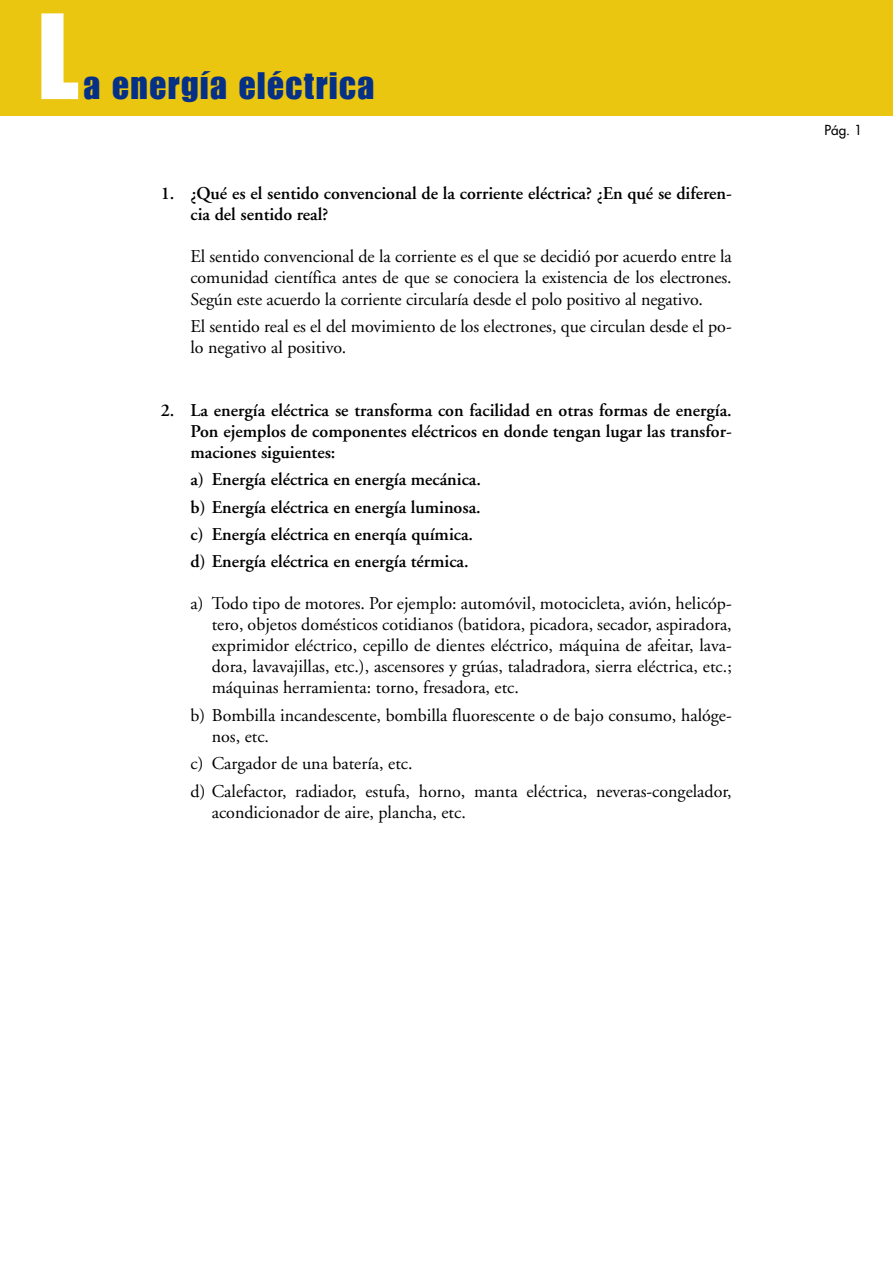
<style>
.page{position:relative;width:893px;height:1263px;background:#fff}
.page>*{position:absolute;margin:0;border:0;box-sizing:border-box;transform-origin:0 0}
.t1{font:120px "Impact";color:#fff}
.t2{font:37.5px "Impact";letter-spacing:.045em;color:#053087}
.t3{font:18px/21px "Adobe Garamond";color:#000}
.t4{font:600 18px/21px "Adobe Garamond";color:#000}
.t5{font:13.5px "Futura";color:#000}
</style>
<div class="page">
<div style="left:0;top:1px;width:893px;height:114px;background:#ebc611"></div>
<h1 class="t1" style="left:39px;top:10px;width:41px">L</h1>
<h2 class="t2" style="left:83px;top:71px;width:292px">a energía eléctrica</h2>
<p class="t4" style="left:191px;top:185px;width:543px;text-indent:-30px">1. ¿Qué es el sentido convencional de la corriente eléctrica? ¿En qué se diferen&shy;cia del sentido real?</p>
<p class="t3" style="left:191px;top:248px;width:543px;text-align:justify">El sentido convencional de la corriente es el que se decidió por acuerdo entre la comunidad científica antes de que se conociera la existencia de los electrones.<br>Según este acuerdo la corriente circularía desde el polo positivo al negativo.</p>
<p class="t3" style="left:191px;top:317px;width:543px">El sentido real es el del movimiento de los electrones, que circulan desde el po&shy;lo negativo al positivo.</p>
<p class="t4" style="left:191px;top:401px;width:543px;text-align:justify;text-indent:-30px">2. La energía eléctrica se transforma con facilidad en otras formas de energía.<br>Pon ejemplos de componentes eléctricos en donde tengan lugar las transfor&shy;maciones siguientes:</p>
<p class="t4" style="left:191px;top:467px;width:292px;line-height:27.5px">a) Energía eléctrica en energía mecánica. b) Energía eléctrica en energía luminosa. c) Energía eléctrica en enerqía química. d) Energía eléctrica en energía térmica.</p>
<p class="t3" style="left:212px;top:595px;width:522px;text-align:justify;text-indent:-21px">a) Todo tipo de motores. Por ejemplo: automóvil, motocicleta, avión, helicóp&shy;tero, objetos domésticos cotidianos (batidora, picadora, secador, aspiradora, exprimidor eléctrico, cepillo de dientes eléctrico, máquina de afeitar, lava&shy;dora, lavavajillas, etc.), ascensores y grúas, taladradora, sierra eléctrica, etc.; máquinas herramienta: torno, fresadora, etc.</p>
<p class="t3" style="left:212px;top:706px;width:521px;text-indent:-21px">b) Bombilla incandescente, bombilla fluorescente o de bajo consumo, halóge&shy;nos, etc.</p>
<p class="t3" style="left:191px;top:751px;width:543px;line-height:27.5px">c) Cargador de una batería, etc.<br>d) Calefactor, radiador, estufa, horno, manta eléctrica, neveras-congelador,</p>
<p class="t3" style="left:212px;top:803px;width:256px">acondicionador de aire, plancha, etc.</p>
<p class="t5" style="left:825px;top:124px;width:39px">Pág. 1</p>
</div>
